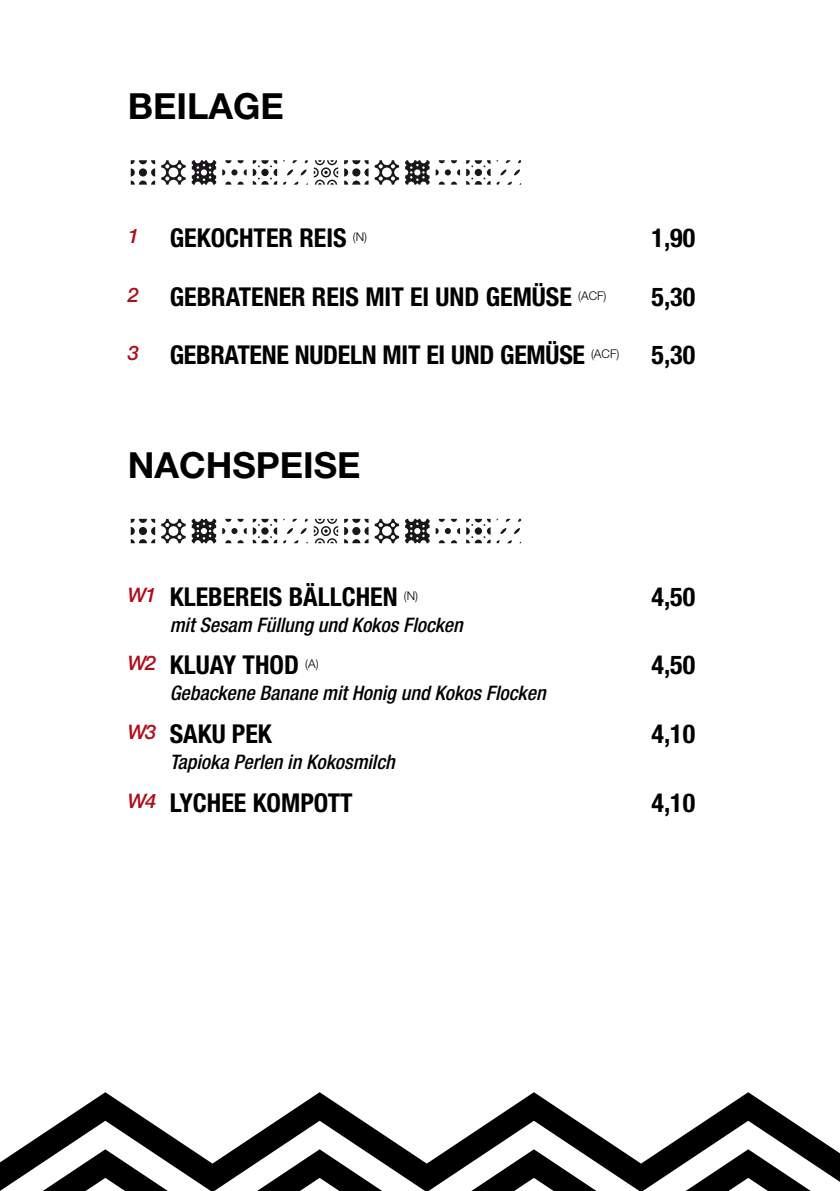
<style>
.page{position:relative;width:840px;height:1191px;background:#fff}
.page>*{position:absolute;margin:0;border:0;box-sizing:border-box;transform-origin:0 0}
.t1{font:700 36px "Helvetica Neue LT Std";color:#000}
.t2{font:700 condensed 26px "Helvetica Neue LT Std";color:#000}
.t3{font:italic 500 condensed 20px "Helvetica Neue LT Std";color:#000}
</style>
<div class="page">
<svg style="left:131px;top:160px;width:24px;height:25px"></svg>
<svg style="left:161px;top:160px;width:24px;height:25px"></svg>
<svg style="left:192px;top:160px;width:24px;height:25px"></svg>
<svg style="left:243px;top:169px;width:3px;height:6px"></svg>
<svg style="left:237px;top:160px;width:6px;height:3px"></svg>
<svg style="left:237px;top:182px;width:6px;height:3px"></svg>
<svg style="left:225px;top:182px;width:6px;height:3px"></svg>
<svg style="left:222px;top:169px;width:3px;height:6px"></svg>
<svg style="left:225px;top:160px;width:6px;height:3px"></svg>
<svg style="left:231px;top:169px;width:6px;height:6px"></svg>
<svg style="left:252px;top:160px;width:25px;height:25px"></svg>
<svg style="left:283px;top:160px;width:24px;height:25px"></svg>
<svg style="left:313px;top:160px;width:25px;height:25px"></svg>
<svg style="left:344px;top:160px;width:24px;height:25px"></svg>
<svg style="left:374px;top:160px;width:25px;height:25px"></svg>
<svg style="left:405px;top:160px;width:24px;height:25px"></svg>
<svg style="left:457px;top:169px;width:3px;height:6px"></svg>
<svg style="left:451px;top:160px;width:6px;height:3px"></svg>
<svg style="left:451px;top:182px;width:6px;height:3px"></svg>
<svg style="left:438px;top:182px;width:6px;height:3px"></svg>
<svg style="left:435px;top:169px;width:3px;height:6px"></svg>
<svg style="left:438px;top:160px;width:6px;height:3px"></svg>
<svg style="left:444px;top:169px;width:6px;height:6px"></svg>
<svg style="left:466px;top:160px;width:24px;height:25px"></svg>
<svg style="left:496px;top:160px;width:25px;height:25px"></svg>
<svg style="left:131px;top:519px;width:24px;height:24px"></svg>
<svg style="left:161px;top:519px;width:24px;height:24px"></svg>
<svg style="left:192px;top:519px;width:24px;height:24px"></svg>
<svg style="left:243px;top:528px;width:3px;height:6px"></svg>
<svg style="left:237px;top:519px;width:6px;height:3px"></svg>
<svg style="left:237px;top:540px;width:6px;height:3px"></svg>
<svg style="left:225px;top:540px;width:6px;height:3px"></svg>
<svg style="left:222px;top:528px;width:3px;height:6px"></svg>
<svg style="left:225px;top:519px;width:6px;height:3px"></svg>
<svg style="left:231px;top:528px;width:6px;height:6px"></svg>
<svg style="left:252px;top:519px;width:25px;height:24px"></svg>
<svg style="left:287px;top:528px;width:6px;height:6px"></svg>
<svg style="left:300px;top:528px;width:7px;height:6px"></svg>
<svg style="left:313px;top:519px;width:25px;height:24px"></svg>
<svg style="left:344px;top:519px;width:24px;height:24px"></svg>
<svg style="left:374px;top:519px;width:25px;height:24px"></svg>
<svg style="left:405px;top:519px;width:24px;height:24px"></svg>
<svg style="left:457px;top:528px;width:3px;height:6px"></svg>
<svg style="left:451px;top:519px;width:6px;height:3px"></svg>
<svg style="left:451px;top:540px;width:6px;height:3px"></svg>
<svg style="left:438px;top:540px;width:6px;height:3px"></svg>
<svg style="left:435px;top:528px;width:3px;height:6px"></svg>
<svg style="left:438px;top:519px;width:6px;height:3px"></svg>
<svg style="left:444px;top:528px;width:6px;height:6px"></svg>
<svg style="left:466px;top:519px;width:24px;height:24px"></svg>
<svg style="left:500px;top:528px;width:6px;height:6px"></svg>
<svg style="left:514px;top:528px;width:6px;height:6px"></svg>
<svg style="left:505px;top:519px;width:5px;height:3px"></svg>
<svg style="left:507px;top:540px;width:5px;height:3px"></svg>
<svg style="left:0;top:1092px;width:839px;height:99px"></svg>
<h1 class="t1" style="left:128px;top:84px;width:157px">BEILAGE</h1>
<p class="t2" style="left:128px;top:222px;width:241px"><sup>1</sup> GEKOCHTER REIS <sup>(N)</sup></p>
<p class="t2" style="left:651px;top:222px;width:45px">1,90</p>
<p class="t2" style="left:128px;top:281px;width:480px"><sup>2</sup> GEBRATENER REIS MIT EI UND GEMÜSE <sup>(ACF)</sup></p>
<p class="t2" style="left:651px;top:281px;width:45px">5,30</p>
<p class="t2" style="left:128px;top:339px;width:568px"><sup>3</sup> GEBRATENE NUDELN MIT EI UND GEMÜSE <sup>(ACF)</sup> 5,30</p>
<h1 class="t1" style="left:128px;top:442px;width:234px">NACHSPEISE</h1>
<p class="t2" style="left:128px;top:580px;width:292px"><sup>W1</sup> KLEBEREIS BÄLLCHEN <sup>(N)</sup></p>
<p class="t2" style="left:651px;top:580px;width:45px">4,50</p>
<p class="t3" style="left:170px;top:612px;width:294px">mit Sesam Füllung und Kokos Flocken</p>
<p class="t2" style="left:128px;top:649px;width:192px"><sup>W2</sup> KLUAY THOD <sup>(A)</sup></p>
<p class="t2" style="left:651px;top:649px;width:45px">4,50</p>
<p class="t3" style="left:170px;top:681px;width:377px">Gebackene Banane mit Honig und Kokos Flocken</p>
<p class="t2" style="left:128px;top:718px;width:146px"><sup>W3</sup> SAKU PEK</p>
<p class="t2" style="left:651px;top:718px;width:45px">4,10</p>
<p class="t3" style="left:170px;top:750px;width:226px">Tapioka Perlen in Kokosmilch</p>
<p class="t2" style="left:128px;top:786px;width:226px"><sup>W4</sup> LYCHEE KOMPOTT</p>
<p class="t2" style="left:651px;top:786px;width:45px">4,10</p>
</div>
